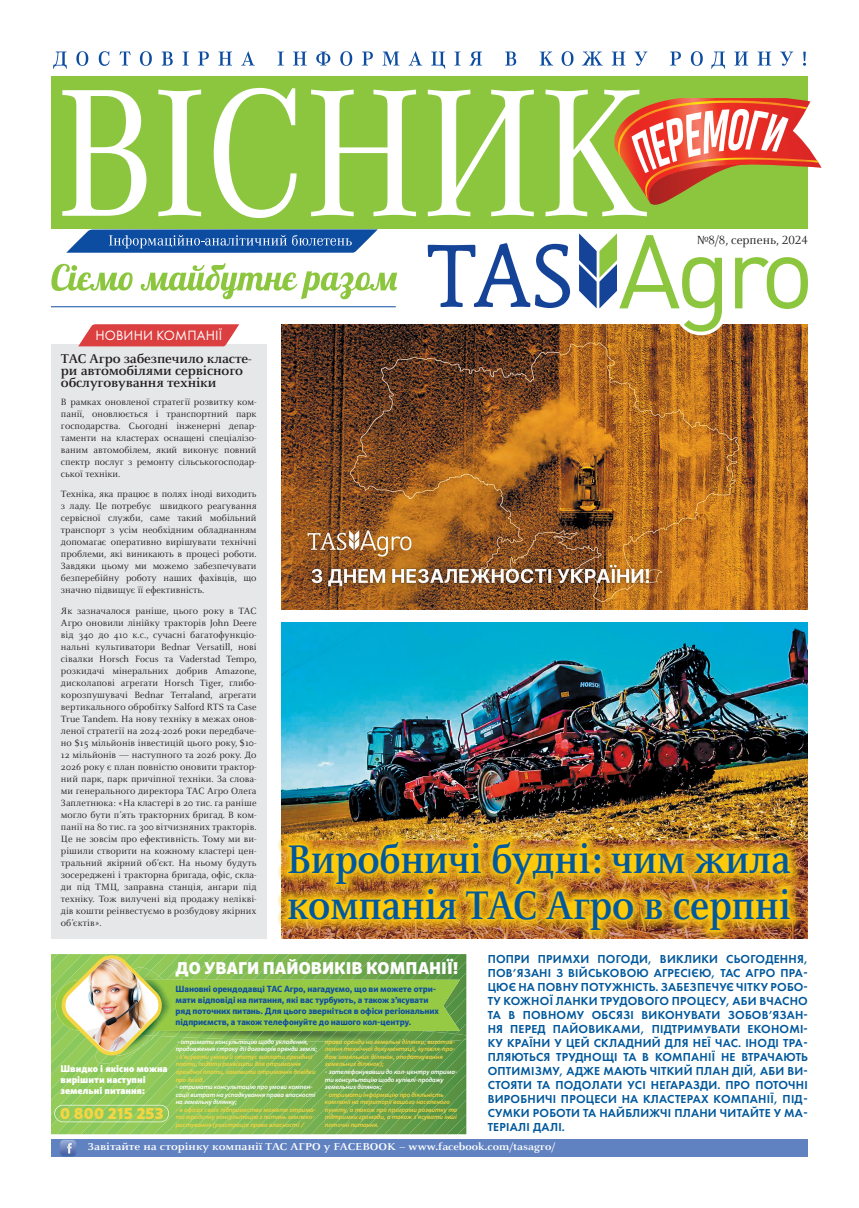
<style>
.page{position:relative;width:859px;height:1208px;background:#fff}
.page>*{position:absolute;margin:0;border:0;box-sizing:border-box;transform-origin:0 0}
.t1{font:700 44px/46px "Celeste Pro";letter-spacing:-.01em;color:#01589c;scale:.9 1}
.t2{font:900 16.5px "Sero Pro";color:#fff}
.t3{font:900 15.3px "Sero Pro";color:#f4d543}
.t4{font:700 14px/12px "Celeste Pro";letter-spacing:-.01em;color:#231f20}
.t5{font:14px "Futura PT";letter-spacing:.01em;color:#fff}
.t6{font:13px "Celeste Pro";color:#231f20}
.t7{font:600 12px/14px "Futura PT";letter-spacing:.02em;color:#01589c;text-align:justify}
.t8{font:700 11px "Celeste Pro";color:#fff;scale:1.1 1}
.t9{font:10px/12px "Celeste Pro";color:#231f20;text-align:justify}
.t10{font:900 9.4px/11.3px "Sero Pro";color:#fff}
.t11{font:700 8.6px/11px "Sero Pro";letter-spacing:-.01em;color:#0d4da1}
.t12{font:italic 500 6.3px/7.5px "Sero Pro";letter-spacing:-.01em;color:#f4d543}
.t13{font:italic 500 6.3px/7.5px "Sero Pro";letter-spacing:-.01em;color:#fff}
</style>
<div class="page">
<img style="left:282px;top:324px;width:526px;height:285px">
<img style="left:282px;top:622px;width:526px;height:218px">
<hr style="left:51px;top:306px;width:345px;height:1px;background:#0d4da1">
<div style="left:51px;top:344px;width:215px;height:594px;background:#e6e7e9"></div>
<svg style="left:78px;top:324px;width:161px;height:22px;background:#de5151"></svg>
<div style="left:51px;top:1139px;width:757px;height:18px;background:#6182c1"></div>
<img style="left:277px;top:830px;width:525px;height:110px">
<div style="left:51px;top:77px;width:757px;height:152px;background:#8bc63e"></div>
<div style="left:675px;top:283px;width:52px;height:52px;background:#fff;border-radius:50%"></div>
<svg style="left:53px;top:52px;width:14px;height:17px"></svg>
<svg style="left:76px;top:51px;width:12px;height:15px"></svg>
<svg style="left:99px;top:51px;width:10px;height:15px"></svg>
<svg style="left:120px;top:52px;width:11px;height:14px"></svg>
<svg style="left:140px;top:51px;width:12px;height:15px"></svg>
<svg style="left:162px;top:52px;width:11px;height:14px"></svg>
<svg style="left:183px;top:51px;width:6px;height:15px"></svg>
<svg style="left:198px;top:52px;width:11px;height:14px"></svg>
<svg style="left:218px;top:51px;width:14px;height:15px"></svg>
<svg style="left:241px;top:51px;width:14px;height:15px"></svg>
<svg style="left:278px;top:51px;width:6px;height:15px"></svg>
<svg style="left:293px;top:51px;width:14px;height:15px"></svg>
<svg style="left:316px;top:51px;width:14px;height:15px"></svg>
<svg style="left:340px;top:51px;width:12px;height:15px"></svg>
<svg style="left:362px;top:52px;width:11px;height:14px"></svg>
<svg style="left:382px;top:51px;width:17px;height:15px"></svg>
<svg style="left:409px;top:51px;width:13px;height:15px"></svg>
<svg style="left:431px;top:51px;width:14px;height:18px"></svg>
<svg style="left:454px;top:51px;width:6px;height:15px"></svg>
<svg style="left:470px;top:52px;width:12px;height:14px"></svg>
<svg style="left:505px;top:52px;width:11px;height:14px"></svg>
<svg style="left:540px;top:51px;width:13px;height:15px"></svg>
<svg style="left:562px;top:51px;width:11px;height:15px"></svg>
<svg style="left:582px;top:51px;width:21px;height:15px"></svg>
<svg style="left:612px;top:51px;width:13px;height:15px"></svg>
<svg style="left:634px;top:51px;width:13px;height:15px"></svg>
<svg style="left:670px;top:52px;width:11px;height:14px"></svg>
<svg style="left:691px;top:51px;width:12px;height:15px"></svg>
<svg style="left:711px;top:52px;width:14px;height:17px"></svg>
<svg style="left:734px;top:51px;width:14px;height:15px"></svg>
<svg style="left:758px;top:51px;width:13px;height:15px"></svg>
<svg style="left:780px;top:51px;width:13px;height:15px"></svg>
<svg style="left:803px;top:52px;width:3px;height:14px"></svg>
<svg style="left:66px;top:229px;width:312px;height:24px;background:#396db2"></svg>
<svg style="left:51px;top:264px;width:82px;height:27px"></svg>
<svg style="left:141px;top:263px;width:256px;height:36px"></svg>
<svg style="left:735px;top:257px;width:73px;height:52px"></svg>
<svg style="left:579px;top:233px;width:143px;height:98px"></svg>
<svg style="left:428px;top:243px;width:142px;height:65px"></svg>
<svg style="left:62px;top:90px;width:84px;height:126px"></svg>
<svg style="left:158px;top:90px;width:43px;height:126px"></svg>
<svg style="left:214px;top:88px;width:83px;height:130px"></svg>
<svg style="left:311px;top:90px;width:105px;height:126px"></svg>
<svg style="left:428px;top:90px;width:106px;height:126px"></svg>
<svg style="left:545px;top:90px;width:277px;height:126px"></svg>
<svg style="left:51px;top:954px;width:415px;height:202px;background:#8ab765"></svg>
<h3 class="t6" style="left:697px;top:232px;width:112px">№8/8, серпень, 2024</h3>
<h3 class="t5" style="left:95px;top:327px;width:128px">НОВИНИ КОМПАНІЇ</h3>
<h3 class="t4" style="left:61px;top:352px;width:192px">ТАС Агро забезпечило класте&shy;ри автомобілями сервісного обслуговування техніки</h3>
<p class="t9" style="left:61px;top:395px;width:197px">В рамках оновленої стратегії розвитку ком&shy;панії, оновлюється і транспортний парк господарства. Сьогодні інженерні депар&shy;таменти на кластерах оснащені спеціалізо&shy;ваним автомобілем, який виконує повний спектр послуг з ремонту сільськогосподар&shy;ської техніки.</p>
<p class="t9" style="left:61px;top:488px;width:197px">Техніка, яка працює в полях іноді виходить з ладу. Це потребує швидкого реагування сервісної служби, саме такий мобільний транспорт з усім необхідним обладнанням допомагає оперативно вирішувати технічні проблеми, які виникають в процесі роботи.<br>Завдяки цьому ми можемо забезпечувати безперебійну роботу наших фахівців, що значно підвищує її ефективність.</p>
<p class="t9" style="left:61px;top:604px;width:197px">Як зазначалося раніше, цього року в ТАС Агро оновили лінійку тракторів John Deere від 340 до 410 к.с., сучасні багатофункціо&shy;нальні культиватори Bednar Versatill, нові сівалки Horsch Focus та Vaderstad Tempo, розкидачі мінеральних добрив Amazone, дисколапові агрегати Horsch Tiger, глибо&shy;корозпушувачі Bednar Terraland, агрегати вертикального обробітку Salford RTS та Case True Tandem. На нову техніку в межах онов&shy;леної стратегії на 2024-2026 роки передбаче&shy;но $15 мільйонів інвестицій цього року, $10- 12 мільйонів — наступного та 2026 року. До 2026 року є план повністю оновити трактор&shy;ний парк, парк причіпної техніки. За слова&shy;ми генерального директора ТАС Агро Олега Заплетнюка: «На кластері в 20 тис. га раніше могло бути п’ять тракторних бригад. В ком&shy;панії на 80 тис. га 300 вітчизняних тракторів.<br>Це не зовсім про ефективність. Тому ми ви&shy;рішили створити на кожному кластері цен&shy;тральний якірний об’єкт. На ньому будуть зосереджені і тракторна бригада, офіс, скла&shy;ди під ТМЦ, заправна станція, ангари під техніку. Тож вилучені від продажу нелікві&shy;дів кошти реінвестуємо в розбудову якірних об’єктів».</p>
<h1 class="t1" style="left:287px;top:835px;width:561px">Виробничі будні: чим жила компанія ТАС Агро в серпні</h1>
<p class="t10" style="left:60px;top:1062px;width:109px">Швидко і якісно можна вирішити наступні земельні питання:</p>
<h3 class="t3" style="left:60px;top:1104px;width:105px">0 800 215 253</h3>
<h2 class="t2" style="left:176px;top:958px;width:284px">ДО УВАГИ ПАЙОВИКІВ КОМПАНІЇ!</h2>
<p class="t11" style="left:176px;top:984px;width:265px">Шановні орендодавці ТАС Агро, нагадуємо, що ви можете отри&shy;мати відповіді на питання, які вас турбують, а також з’ясувати ряд поточних питань. Для цього зверніться в офіси регіональних підприємств, а також телефонуйте до нашого кол-центру.</p>
<p class="t13" style="left:176px;top:1038px;width:143px">- отримати консультацію щодо укладення, продовження строку дії договорів оренди землі;</p>
<p class="t12" style="left:176px;top:1053px;width:141px">- з’ясувати умови й статус виплати орендної плати, подати реквізити для отримання орендної плати, замовити отримання довідки про дохід.</p>
<p class="t13" style="left:176px;top:1083px;width:141px">- отримати консультацію про умови компен&shy;сації витрат на успадкування права власності на земельну ділянку;</p>
<p class="t12" style="left:176px;top:1106px;width:142px">- в офісах своїх підприємства можете отрима&shy;ти юридичну консультацію з питань землеко&shy;ристування (реєстрація права власності /</p>
<p class="t12" style="left:325px;top:1038px;width:132px">права оренди на земельні ділянки, виготов&shy;лення технічної документації, купівля-про&shy;даж земельних ділянок, оподаткування земельних ділянок);</p>
<p class="t13" style="left:325px;top:1068px;width:134px">- зателефонувавши до кол-центру отрима&shy;ти консультацію щодо купівлі-продажу земельних ділянок;</p>
<p class="t12" style="left:325px;top:1091px;width:134px">- отримати інформацію про діяльність компанії на території вашого населеного пункту, а також про програми розвитку та підтримки громади, а також з’ясувати інші поточні питання.</p>
<p class="t7" style="left:488px;top:952px;width:322px">ПОПРИ ПРИМХИ ПОГОДИ, ВИКЛИКИ СЬОГОДЕННЯ, ПОВ’ЯЗАНІ З ВІЙСЬКОВОЮ АГРЕСІЄЮ, ТАС АГРО ПРА-ЦЮЄ НА ПОВНУ ПОТУЖНІСТЬ. ЗАБЕЗПЕЧУЄ ЧІТКУ РОБО-ТУ КОЖНОЇ ЛАНКИ ТРУДОВОГО ПРОЦЕСУ, АБИ ВЧАСНО ТА В ПОВНОМУ ОБСЯЗІ ВИКОНУВАТИ ЗОБОВ’ЯЗАН-НЯ ПЕРЕД ПАЙОВИКАМИ, ПІДТРИМУВАТИ ЕКОНОМІ-КУ КРАЇНИ У ЦЕЙ СКЛАДНИЙ ДЛЯ НЕЇ ЧАС. ІНОДІ ТРА-ПЛЯЮТЬСЯ ТРУДНОЩІ ТА В КОМПАНІЇ НЕ ВТРАЧАЮТЬ ОПТИМІЗМУ, АДЖЕ МАЮТЬ ЧІТКИЙ ПЛАН ДІЙ, АБИ ВИ-СТОЯТИ ТА ПОДОЛАТИ УСІ НЕГАРАЗДИ. ПРО ПОТОЧНІ ВИРОБНИЧІ ПРОЦЕСИ НА КЛАСТЕРАХ КОМПАНІЇ, ПІД-СУМКИ РОБОТИ ТА НАЙБЛИЖЧІ ПЛАНИ ЧИТАЙТЕ У МА-ТЕРІАЛІ ДАЛІ.</p>
<p class="t8" style="left:88px;top:1139px;width:426px">Завітайте на сторінку компанії ТАС АГРО у FACEBOOK – www.facebook.com/tasagro/</p>
</div>
